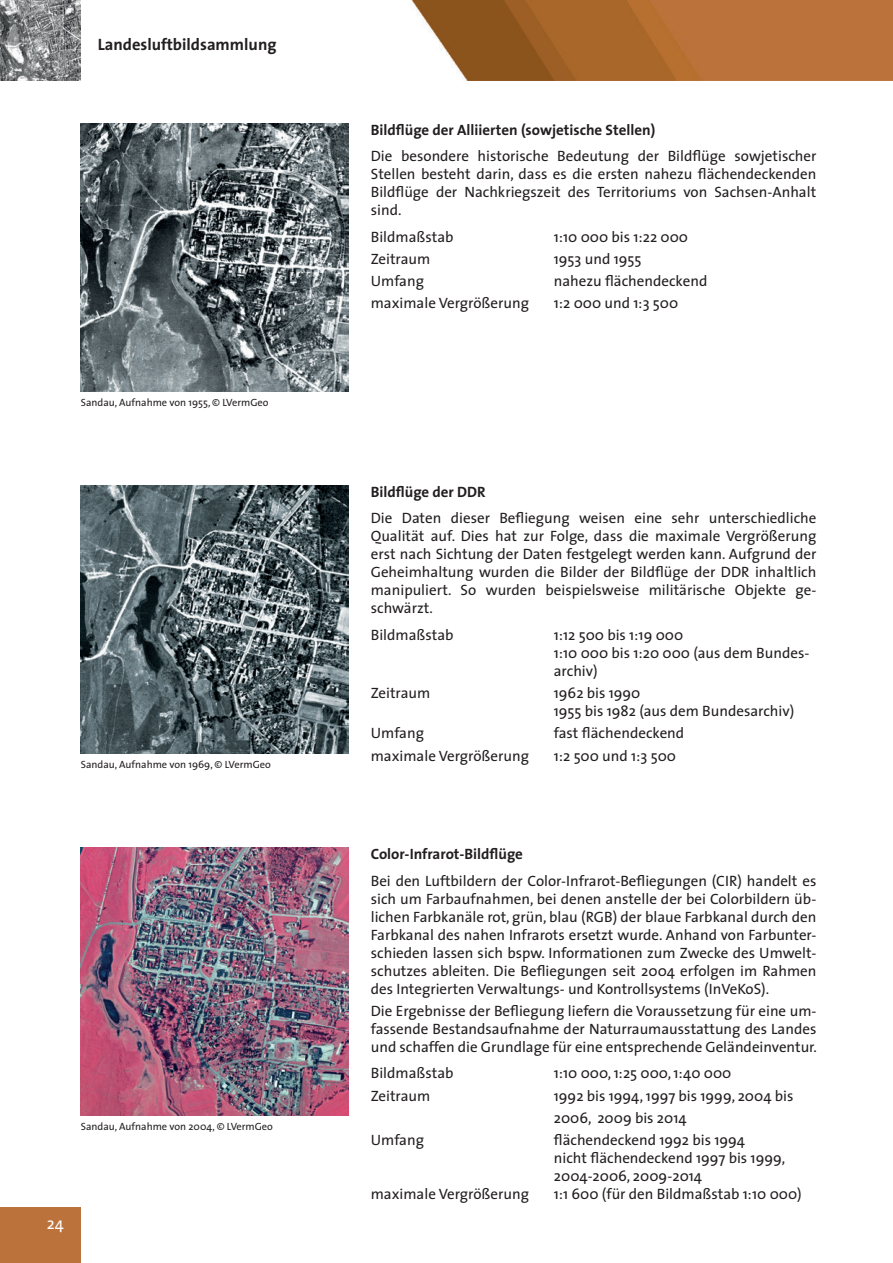
<style>
.page{position:relative;width:893px;height:1263px;background:#fff}
.page>*{position:absolute;margin:0;border:0;box-sizing:border-box;transform-origin:0 0}
.Text{font:700 16.5px "The Sans";color:#231f20}
.t1{font:16.5px "The Sans";color:#fff}
.Text-2{font:15px/18px "The Sans";color:#231f20}
.Text-3{font:10.5px "The Sans";color:#231f20}
.s1{font-weight:700}
</style>
<div class="page">
<div style="left:0;top:1208px;width:81px;height:55px;background:#bc723b"></div>
<img style="left:411px;top:0;width:482px;height:81px">
<img style="left:0;top:0;width:81px;height:81px">
<img style="left:81px;top:848px;width:268px;height:268px">
<img style="left:81px;top:123px;width:268px;height:268px">
<img style="left:81px;top:486px;width:268px;height:267px">
<p class="Text" style="left:98px;top:34px;width:180px">Landesluftbildsammlung</p>
<p class="Text-3" style="left:81px;top:395px;width:189px">Sandau, Aufnahme von 1955, © LVermGeo</p>
<p class="Text-3" style="left:81px;top:757px;width:192px">Sandau, Aufnahme von 1969, © LVermGeo</p>
<p class="Text-3" style="left:81px;top:1120px;width:194px">Sandau, Aufnahme von 2004, © LVermGeo</p>
<p class="t1" style="left:47px;top:1212px;width:18px">24</p>
<p class="Text-2" style="left:371px;top:116px;width:447px;line-height:26.5px"><span class="s1">Bildflüge der Alliierten (sowjetische Stellen)<br></span>Die besondere historische Bedeutung der Bildflüge sowjetischer</p>
<p class="Text-2" style="left:371px;top:165px;width:447px;text-align:justify">Stellen besteht darin, dass es die ersten nahezu flächendeckenden Bildflüge der Nachkriegszeit des Territoriums von Sachsen-Anhalt sind.</p>
<p class="Text-2" style="left:371px;top:228px;width:84px">Bildmaßstab</p>
<p class="Text-2" style="left:554px;top:228px;width:136px">1:10 000 bis 1:22 000</p>
<p class="Text-2" style="left:371px;top:250px;width:61px">Zeitraum</p>
<p class="Text-2" style="left:554px;top:250px;width:89px">1953 und 1955</p>
<p class="Text-2" style="left:371px;top:272px;width:55px">Umfang</p>
<p class="Text-2" style="left:554px;top:272px;width:155px">nahezu flächendeckend</p>
<p class="Text-2" style="left:371px;top:294px;width:160px">maximale Vergrößerung</p>
<p class="Text-2" style="left:554px;top:294px;width:126px">1:2 000 und 1:3 500</p>
<p class="Text-2" style="left:371px;top:479px;width:447px;line-height:26.5px"><span class="s1">Bildflüge der DDR<br></span>Die Daten dieser Befliegung weisen eine sehr unterschiedliche</p>
<p class="Text-2" style="left:371px;top:527px;width:447px;text-align:justify">Qualität auf. Dies hat zur Folge, dass die maximale Vergrößerung erst nach Sichtung der Daten festgelegt werden kann. Aufgrund der Geheimhaltung wurden die Bilder der Bildflüge der DDR inhaltlich manipuliert. So wurden beispielsweise militärische Objekte ge&shy;schwärzt.</p>
<p class="Text-2" style="left:371px;top:626px;width:84px">Bildmaßstab</p>
<p class="Text-2" style="left:554px;top:626px;width:257px">1:12 500 bis 1:19 000<br>1:10 000 bis 1:20 000 (aus dem Bundes&shy;archiv)</p>
<p class="Text-2" style="left:371px;top:684px;width:61px">Zeitraum</p>
<p class="Text-2" style="left:554px;top:684px;width:242px">1962 bis 1990<br>1955 bis 1982 (aus dem Bundesarchiv)</p>
<p class="Text-2" style="left:371px;top:724px;width:55px">Umfang</p>
<p class="Text-2" style="left:554px;top:724px;width:132px">fast flächendeckend</p>
<p class="Text-2" style="left:371px;top:747px;width:160px">maximale Vergrößerung</p>
<p class="Text-2" style="left:554px;top:747px;width:124px">1:2 500 und 1:3 500</p>
<p class="Text-2" style="left:371px;top:841px;width:447px;line-height:26.5px"><span class="s1">Color-Infrarot-Bildflüge<br></span>Bei den Luftbildern der Color-Infrarot-Befliegungen (CIR) handelt es</p>
<p class="Text-2" style="left:371px;top:890px;width:447px;text-align:justify">sich um Farbaufnahmen, bei denen anstelle der bei Colorbildern üb&shy;lichen Farbkanäle rot, grün, blau (RGB) der blaue Farbkanal durch den Farbkanal des nahen Infrarots ersetzt wurde. Anhand von Farbunter&shy;schieden lassen sich bspw. Informationen zum Zwecke des Umwelt&shy;schutzes ableiten. Die Befliegungen seit 2004 erfolgen im Rahmen des Integrierten Verwaltungs- und Kontrollsystems (InVeKoS).</p>
<p class="Text-2" style="left:371px;top:1002px;width:448px;text-align:justify">Die Ergebnisse der Befliegung liefern die Voraussetzung für eine um&shy;fassende Bestandsaufnahme der Naturraumausstattung des Landes und schaffen die Grundlage für eine entsprechende Geländeinventur.</p>
<p class="Text-2" style="left:371px;top:1064px;width:84px">Bildmaßstab</p>
<p class="Text-2" style="left:554px;top:1064px;width:179px">1:10 000, 1:25 000, 1:40 000</p>
<p class="Text-2" style="left:371px;top:1087px;width:61px">Zeitraum</p>
<p class="Text-2" style="left:554px;top:1085px;width:241px;line-height:22.2px">1992 bis 1994, 1997 bis 1999, 2004 bis<br>2006, 2009 bis 2014</p>
<p class="Text-2" style="left:371px;top:1131px;width:55px">Umfang</p>
<p class="Text-2" style="left:554px;top:1131px;width:233px">flächendeckend 1992 bis 1994<br>nicht flächendeckend 1997 bis 1999,<br>2004-2006, 2009-2014</p>
<p class="Text-2" style="left:371px;top:1185px;width:160px">maximale Vergrößerung</p>
<p class="Text-2" style="left:554px;top:1185px;width:249px">1:1 600 (für den Bildmaßstab 1:10 000)</p>
</div>
